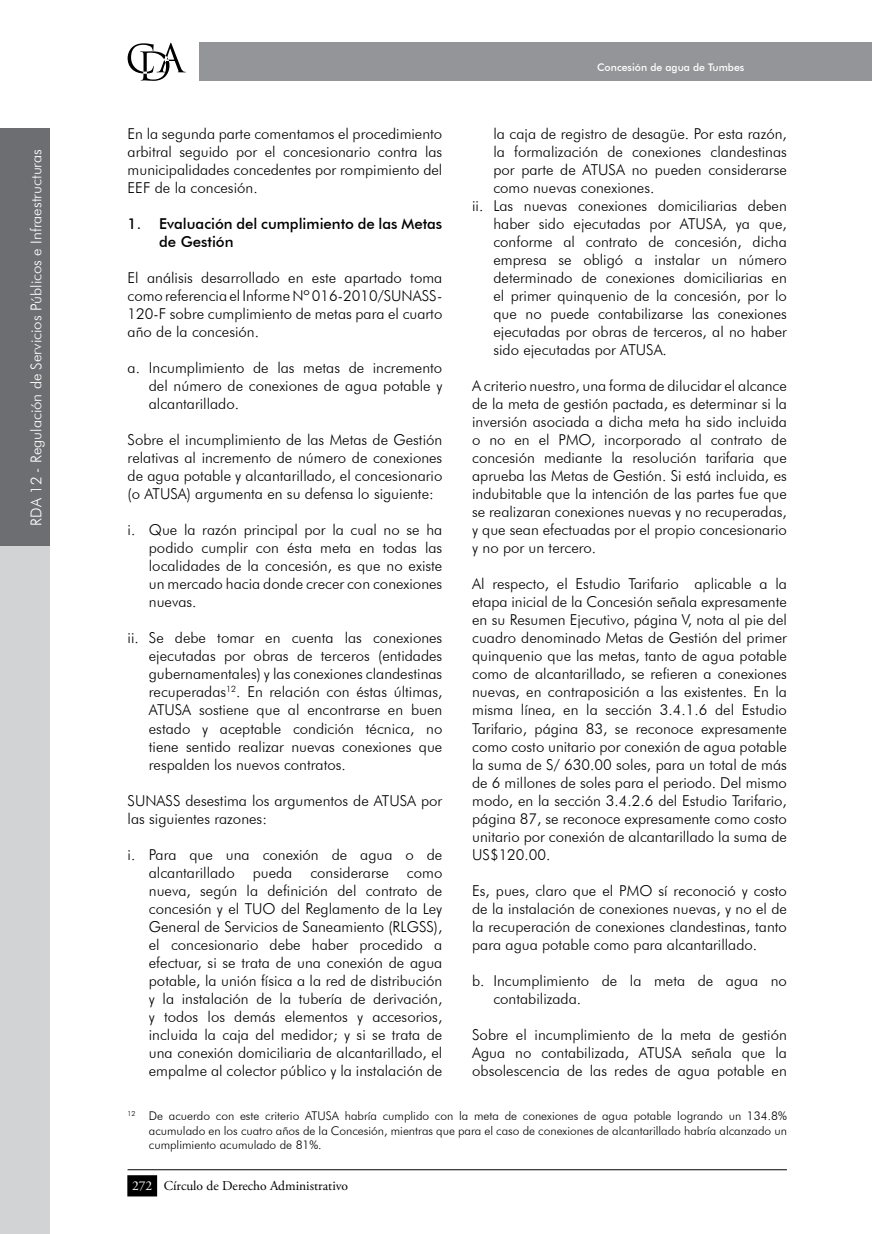
<style>
.page{position:relative;width:872px;height:1234px;background:#fff}
.page>*{position:absolute;margin:0;border:0;box-sizing:border-box;transform-origin:0 0}
.t1{font:300 15px/18px "Futura BT";color:#000;text-align:justify}
.t2{font:300 15px "Futura BT";color:#fff}
.t3{font:500 15px/18px "Futura BT";color:#000}
.t4{font:13.5px "Adobe Garamond Pro";color:#000}
.t5{font:300 12px/14.4px "Futura BT";color:#000;text-align:justify}
.t6{font:500 10.5px "Futura BT";color:#fff}
.s1{color:#fff}
</style>
<div class="page">
<div style="left:199px;top:43px;width:673px;height:38px;background:#939598"></div>
<svg style="left:128px;top:43px;width:58px;height:38px"></svg>
<hr style="left:128px;top:1168px;width:659px;height:1px;background:#000">
<div style="left:128px;top:1175px;width:28px;height:20px;background:#000"></div>
<div style="left:127px;top:1174px;width:30px;height:22px;border:2px solid #000"></div>
<div style="left:0;top:539px;width:50px;height:694px;background:#d1d3d4"></div>
<div style="left:0;top:128px;width:50px;height:418px;background:#6d6e71"></div>
<p class="t2" style="left:27px;top:525px;width:378px;rotate:-90deg">RDA 12 - Regulación de Servicios Públicos e I nfraestructuras</p>
<p class="t6" style="left:597px;top:60px;width:149px">Concesión de agua de Tumbes</p>
<p class="t1" style="left:128px;top:125px;width:316px">E n la segunda parte comentamos el procedimiento arbitral seguido por el concesionario contra las municipalidades concedentes por rompimiento del EE F de la concesión.</p>
<p class="t3" style="left:159px;top:215px;width:285px;text-indent:-31px">1. Evaluación del cumplimiento de las Metas de Gestión</p>
<p class="t1" style="left:128px;top:269px;width:316px">E l análisis desarrollado en este apartado toma como referencia el I nforme Nº 016-2010/SUNASS - 120-F sobre cumplimiento de metas para el cuarto año de la concesión.</p>
<p class="t1" style="left:149px;top:359px;width:295px;text-indent:-21px">a. I ncumplimiento de las metas de incremento del número de conexiones de agua potable y alcantarillado.</p>
<p class="t1" style="left:128px;top:431px;width:316px">Sobre el incumplimiento de las Metas de Gestión relativas al incremento de número de conexiones de agua potable y alcantarillado, el concesionario (o ATUSA) argumenta en su defensa lo siguiente:</p>
<p class="t1" style="left:149px;top:521px;width:295px;text-indent:-21px">i. Que la razón principal por la cual no se ha podido cumplir con ésta meta en todas las localidades de la concesión, es que no existe un mercado hacia donde crecer con conexiones nuevas.</p>
<p class="t1" style="left:149px;top:629px;width:295px;text-indent:-21px">ii. Se debe tomar en cuenta las conexiones ejecutadas por obras de terceros (entidades gubernamentales) y las conexiones clandestinas recuperadas<sup>12</sup>. E n relación con éstas últimas, ATUSA sostiene que al encontrarse en buen estado y aceptable condición técnica, no tiene sentido realizar nuevas conexiones que respalden los nuevos contratos.</p>
<p class="t1" style="left:128px;top:791px;width:38px">SUNASS</p>
<p class="t1" style="left:493px;top:125px;width:295px">la caja de registro de desagüe. Por esta razón,</p>
<p class="t1" style="left:493px;top:143px;width:295px">la formalización de conexiones clandestinas</p>
<p class="t1" style="left:493px;top:161px;width:295px">por parte de ATUSA no pueden considerarse</p>
<p class="t1" style="left:493px;top:179px;width:163px">como nuevas conexiones.</p>
<p class="t1" style="left:472px;top:197px;width:316px">ii. Las nuevas conexiones domiciliarias deben</p>
<p class="t1" style="left:493px;top:215px;width:295px">haber sido ejecutadas por ATUSA, ya que,</p>
<p class="t1" style="left:493px;top:233px;width:295px">conforme al contrato de concesión, dicha</p>
<p class="t1" style="left:493px;top:251px;width:295px">empresa se obligó a instalar un número</p>
<p class="t1" style="left:493px;top:269px;width:295px">determinado de conexiones domiciliarias en</p>
<p class="t1" style="left:493px;top:287px;width:295px">el primer quinquenio de la concesión, por lo</p>
<p class="t1" style="left:493px;top:305px;width:295px">que no puede contabilizarse las conexiones</p>
<p class="t1" style="left:493px;top:323px;width:295px">ejecutadas por obras de terceros, al no haber</p>
<p class="t1" style="left:493px;top:341px;width:175px">sido ejecutadas por ATUSA.</p>
<p class="t1" style="left:472px;top:377px;width:316px">A criterio nuestro, una forma de dilucidar el alcance de la meta de gestión pactada, es determinar si la inversión asociada a dicha meta ha sido incluida o no en el PMO, incorporado al contrato de concesión mediante la resolución tarifaria que aprueba las Metas de Gestión. Si está incluida, es indubitable que la intención de las partes fue que se realizaran conexiones nuevas y no recuperadas, y que sean efectuadas por el propio concesionario y no por un tercero.</p>
<p class="t1" style="left:472px;top:575px;width:316px">Al respecto, el Estudio Tarifario aplicable a la etapa inicial de la Concesión señala expresamente en su Resumen Ejecutivo, página V, nota al pie del cuadro denominado Metas de Gestión del primer quinquenio que las metas, tanto de agua potable como de alcantarillado, se refieren a conexiones nuevas, en contraposición a las existentes. E n la misma línea, en la sección 3.4.1.6 del Estudio Tarifario, página 83, se reconoce expresamente como costo unitario por conexión de agua potable la suma de S/ 630.00 soles, para un total de más de 6 millones de soles para el periodo. Del mismo modo, en la sección 3.4.2.6 del Estudio Tarifario, página 87, se reconoce expresamente como costo unitario por conexión de alcantarillado la suma de US$120.00.</p>
<p class="t1" style="left:472px;top:881px;width:316px">Es, pues, claro que el PMO sí reconoció y costo de la instalación de conexiones nuevas, y no el de la recuperación de conexiones clandestinas, tanto para agua potable como para alcantarillado.</p>
<p class="t1" style="left:493px;top:971px;width:295px;text-indent:-21px">b. I ncumplimiento de la meta de agua no contabilizada.</p>
<p class="t1" style="left:472px;top:1025px;width:316px">Sobre el incumplimiento de la meta de gestión Agua no contabilizada, ATUSA señala que la obsolescencia de las redes de agua potable en</p>
<p class="t5" style="left:149px;top:1108px;width:639px;text-indent:-21px"><sup>12</sup> De acuerdo con este criterio ATUSA habría cumplido con la meta de conexiones de agua potable logrando un 134.8% acumulado en los cuatro años de la Concesión, mientras que para el caso de conexiones de alcantarillado habría alcanzado un cumplimiento acumulado de 81%.</p>
<p class="t1" style="left:128px;top:791px;width:316px;text-indent:58px">desestima los argumentos de ATUSA por las siguientes razones:</p>
<p class="t1" style="left:149px;top:845px;width:295px;text-indent:-21px">i. Para que una conexión de agua o de alcantarillado pueda considerarse como nueva, según la definición del contrato de concesión y el TUO del Reglamento de la Ley General de Servicios de Saneamiento (RLGSS), el concesionario debe haber procedido a efectuar, si se trata de una conexión de agua potable, la unión física a la red de distribución y la instalación de la tubería de derivación, y todos los demás elementos y accesorios, incluida la caja del medidor; y si se trata de una conexión domiciliaria de alcantarillado, el empalme al colector público y la instalación de</p>
<p class="t4" style="left:132px;top:1176px;width:218px"><span class="s1">272</span> Círculo de Derecho Administrativo</p>
</div>
